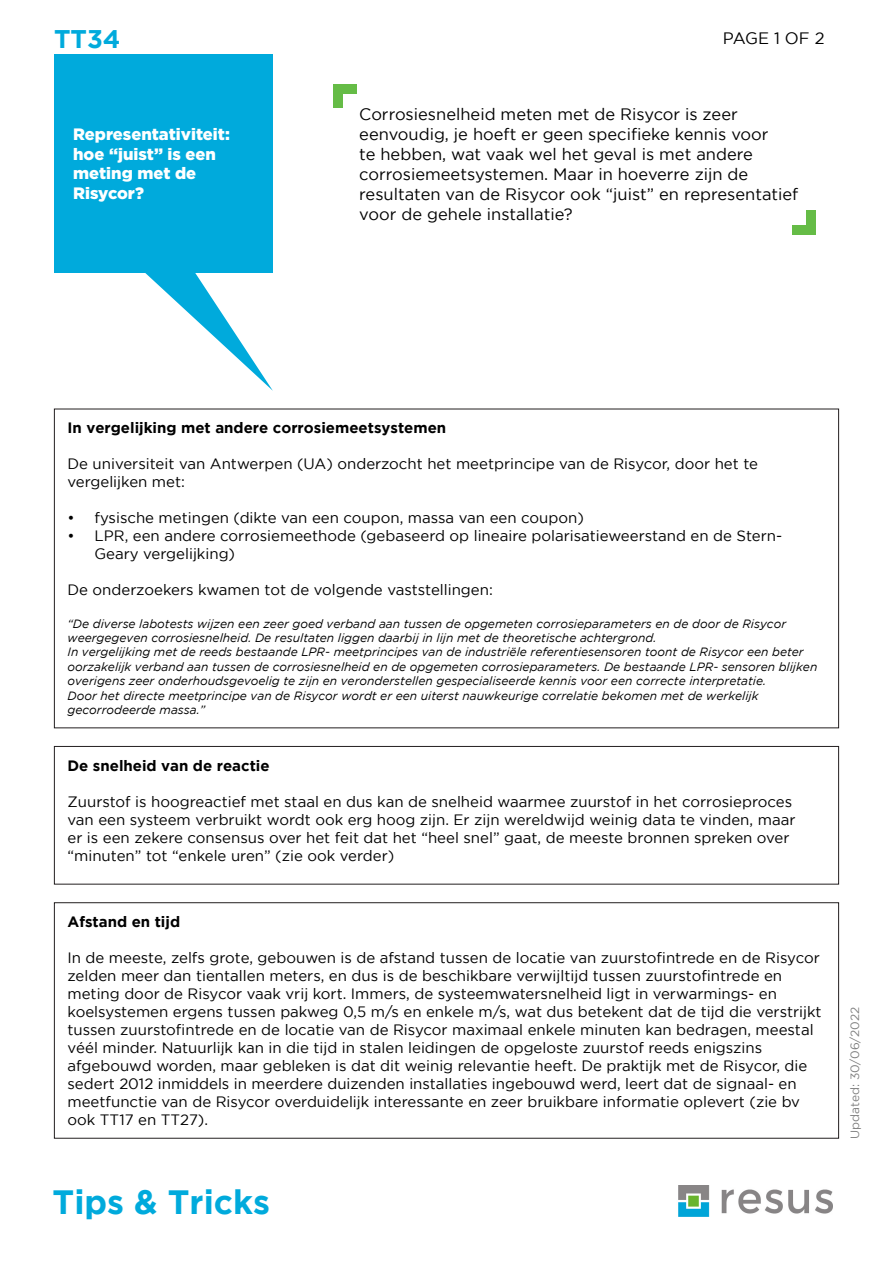
<style>
.page{position:relative;width:893px;height:1263px;background:#fff}
.page>*{position:absolute;margin:0;border:0;box-sizing:border-box;transform-origin:0 0}
.t1{font:700 33.6px "Gotham";color:#00aadc}
.t2{font:700 25.5px "Gotham";color:#00aadc}
.t3{font:16.5px/19.8px "Gotham";color:#000}
.t4{font:900 16.5px/19.8px "Gotham";color:#fff}
.t5{font:15px/18px "Gotham";color:#000}
.t6{font:700 15px "Gotham";color:#000}
.t7{font:italic 12px/14.4px "Gotham";color:#000}
.t8{font:12px "Gotham";color:#000}
</style>
<div class="page">
<img style="left:678px;top:1186px;width:155px;height:30px">
<div style="left:792px;top:225px;width:24px;height:9px;background:#65bc46"></div>
<div style="left:807px;top:210px;width:9px;height:24px;background:#65bc46"></div>
<div style="left:333px;top:84px;width:24px;height:9px;background:#65bc46"></div>
<div style="left:333px;top:84px;width:9px;height:24px;background:#65bc46"></div>
<div style="left:54px;top:54px;width:219px;height:219px;background:#00aadc"></div>
<svg style="left:145px;top:273px;width:128px;height:118px"></svg>
<div style="left:54px;top:746px;width:785px;height:138px;border:1px solid #231f20"></div>
<div style="left:54px;top:902px;width:785px;height:236px;border:1px solid #231f20"></div>
<p class="t2" style="left:54px;top:24px;width:68px">TT34</p>
<p class="t4" style="left:73px;top:124px;width:158px">Representativiteit: hoe “juist” is een</p>
<p class="t4" style="left:73px;top:163px;width:125px">meting met de</p>
<p class="t4" style="left:73px;top:183px;width:72px">Risycor?</p>
<p class="t3" style="left:723px;top:28px;width:103px">PAGE 1 OF 2</p>
<p class="t3" style="left:359px;top:104px;width:440px">Corrosiesnelheid meten met de Risycor is zeer eenvoudig, je hoeft er geen specifieke kennis voor<br>te hebben, wat vaak wel het geval is met andere corrosiemeetsystemen. Maar in hoeverre zijn de resultaten van de Risycor ook “juist” en representatief voor de gehele installatie?</p>
<p class="t6" style="left:68px;top:419px;width:380px">In vergelijking met andere corrosiemeetsystemen</p>
<p class="t5" style="left:68px;top:455px;width:692px">De universiteit van Antwerpen (UA) onderzocht het meetprincipe van de Risycor, door het te vergelijken met:</p>
<p class="t5" style="left:68px;top:509px;width:518px">• fysische metingen (dikte van een coupon, massa van een coupon)</p>
<p class="t5" style="left:95px;top:527px;width:689px;text-indent:-27px">• LPR, een andere corrosiemeethode (gebaseerd op lineaire polarisatieweerstand en de Stern-<br>Geary vergelijking)</p>
<p class="t5" style="left:68px;top:581px;width:427px">De onderzoekers kwamen tot de volgende vaststellingen:</p>
<p class="t7" style="left:68px;top:616px;width:720px">“De diverse labotests wijzen een zeer goed verband aan tussen de opgemeten corrosieparameters en de door de Risycor weergegeven corrosiesnelheid. De resultaten liggen daarbij in lijn met de theoretische achtergrond.</p>
<p class="t7" style="left:68px;top:645px;width:751px">In vergelijking met de reeds bestaande LPR- meetprincipes van de industriële referentiesensoren toont de Risycor een beter oorzakelijk verband aan tussen de corrosiesnelheid en de opgemeten corrosieparameters. De bestaande LPR- sensoren blijken overigens zeer onderhoudsgevoelig te zijn en veronderstellen gespecialiseerde kennis voor een correcte interpretatie.</p>
<p class="t7" style="left:68px;top:688px;width:692px">Door het directe meetprincipe van de Risycor wordt er een uiterst nauwkeurige correlatie bekomen met de werkelijk gecorrodeerde massa.”</p>
<p class="t6" style="left:68px;top:756px;width:204px">De snelheid van de reactie</p>
<p class="t5" style="left:68px;top:792px;width:729px">Zuurstof is hoogreactief met staal en dus kan de snelheid waarmee zuurstof in het corrosieproces van een systeem verbruikt wordt ook erg hoog zijn. Er zijn wereldwijd weinig data te vinden, maar er is een zekere consensus over het feit dat het “heel snel” gaat, de meeste bronnen spreken over “minuten” tot “enkele uren” (zie ook verder)</p>
<p class="t6" style="left:68px;top:913px;width:114px">Afstand en tijd</p>
<p class="t5" style="left:68px;top:948px;width:755px">In de meeste, zelfs grote, gebouwen is de afstand tussen de locatie van zuurstofintrede en de Risycor zelden meer dan tientallen meters, en dus is de beschikbare verwijltijd tussen zuurstofintrede en meting door de Risycor vaak vrij kort. Immers, de systeemwatersnelheid ligt in verwarmings- en koelsystemen ergens tussen pakweg 0,5 m/s en enkele m/s, wat dus betekent dat de tijd die verstrijkt tussen zuurstofintrede en de locatie van de Risycor maximaal enkele minuten kan bedragen, meestal véél minder. Natuurlijk kan in die tijd in stalen leidingen de opgeloste zuurstof reeds enigszins afgebouwd worden, maar gebleken is dat dit weinig relevantie heeft. De praktijk met de Risycor, die sedert 2012 inmiddels in meerdere duizenden installaties ingebouwd werd, leert dat de signaal- en meetfunctie van de Risycor overduidelijk interessante en zeer bruikbare informatie oplevert (zie bv ook TT17 en TT27).</p>
<h1 class="t1" style="left:53px;top:1182px;width:219px">Tips &amp; Tricks</h1>
<p class="t8" style="left:848px;top:1138px;width:133px;rotate:-90deg">Updated: 30/06/2022</p>
</div>
